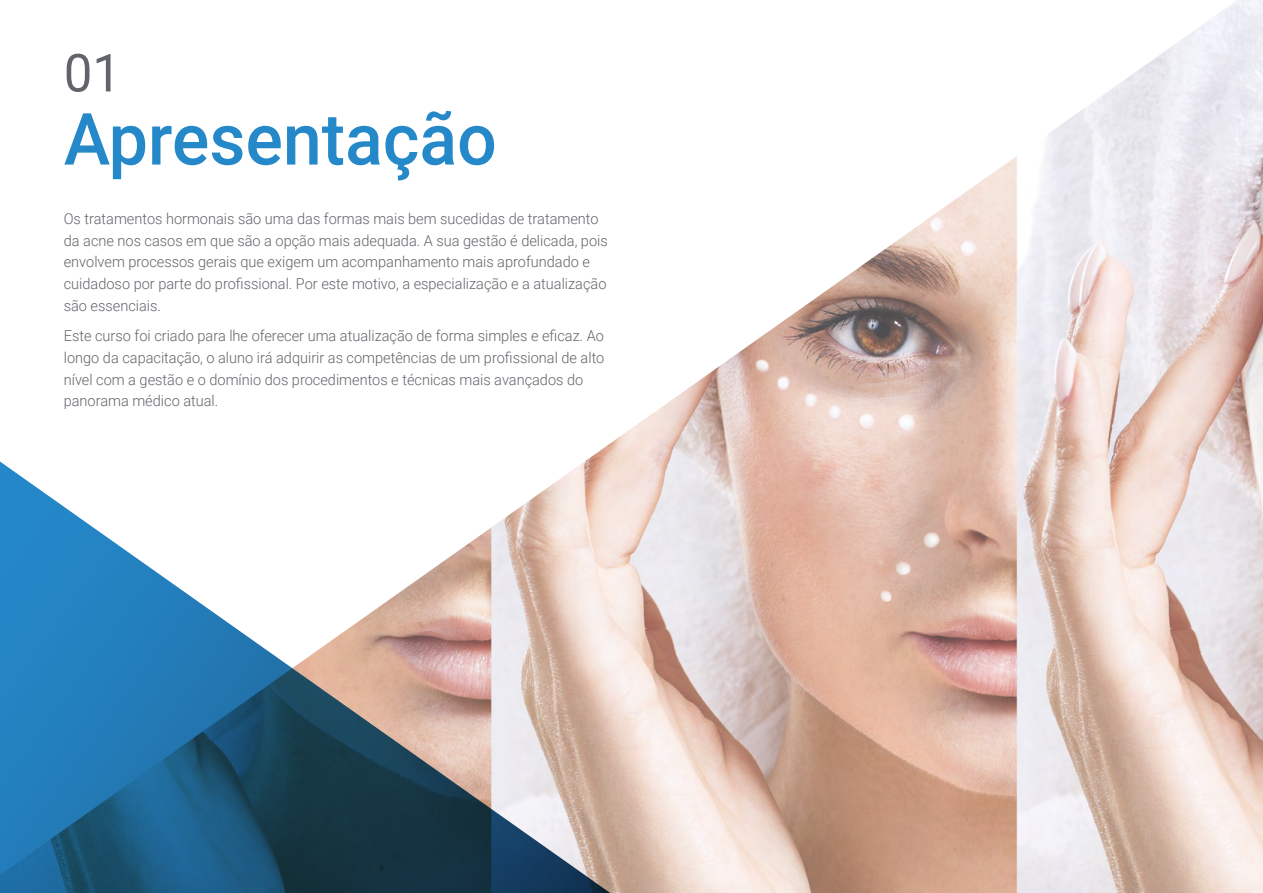
<style>
.page{position:relative;width:1263px;height:893px;background:#fff}
.page>*{position:absolute;margin:0;border:0;box-sizing:border-box;transform-origin:0 0}
.t1{font:500 72px "Roboto";color:#2488c9}
.t2{font:52.5px "Roboto";color:#61646a}
.t3{font:300 15px/21.8px "Roboto";color:#61646a}
</style>
<div class="page">
<img style="left:607px;top:0;width:656px;height:893px">
<svg style="left:0;top:446px;width:640px;height:447px"></svg>
<h2 class="t2" style="left:64px;top:36px;width:59px">01</h2>
<h1 class="t1" style="left:64px;top:89px;width:435px">Apresentação</h1>
<p class="t3" style="left:64px;top:207px;width:545px">Os tratamentos hormonais são uma das formas mais bem sucedidas de tratamento da acne nos casos em que são a opção mais adequada. A sua gestão é delicada, pois envolvem processos gerais que exigem um acompanhamento mais aprofundado e cuidadoso por parte do profissional. Por este motivo, a especialização e a atualização são essenciais.</p>
<p class="t3" style="left:64px;top:324px;width:542px">Este curso foi criado para lhe oferecer uma atualização de forma simples e eficaz. Ao longo da capacitação, o aluno irá adquirir as competências de um profissional de alto nível com a gestão e o domínio dos procedimentos e técnicas mais avançados do panorama médico atual.</p>
</div>
